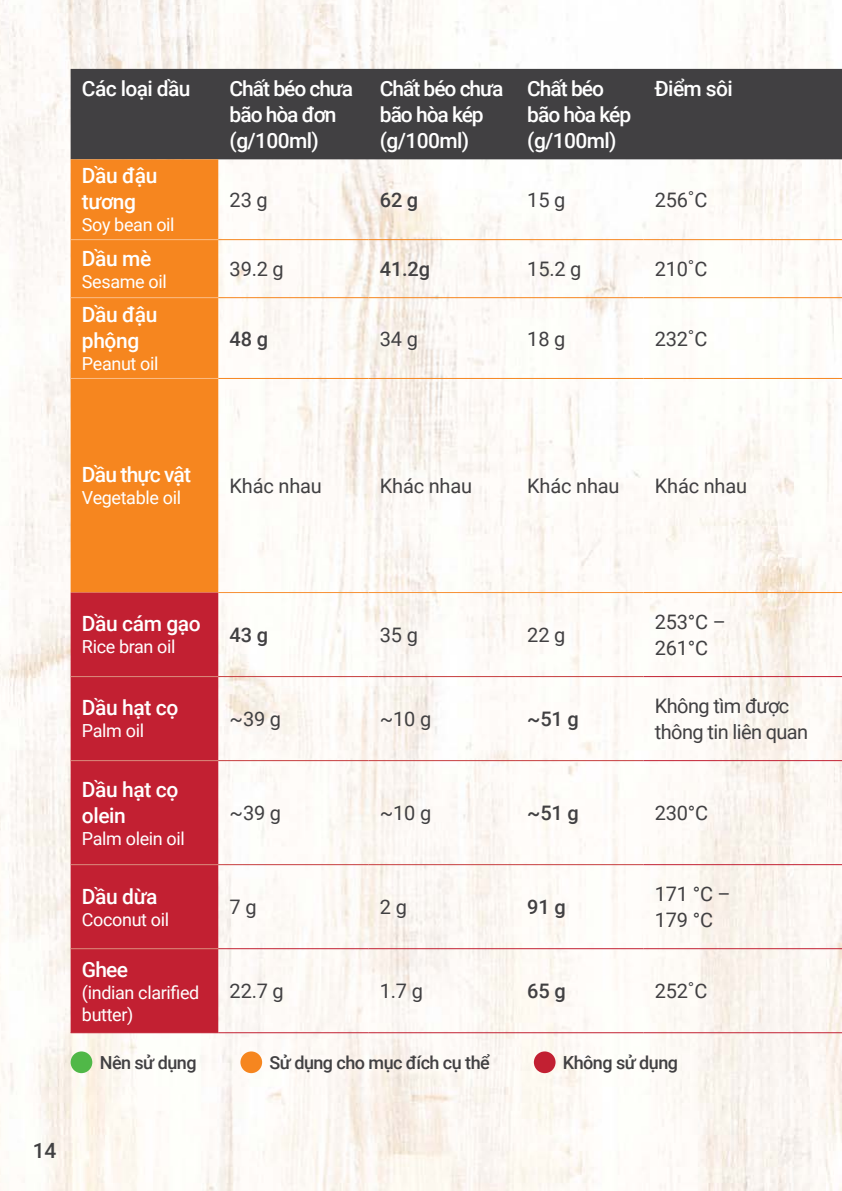
<style>
.page{position:relative;width:842px;height:1191px;background:#fff}
.page>*{position:absolute;margin:0;border:0;box-sizing:border-box;transform-origin:0 0}
.t1{font:500 21px/26px "Roboto";letter-spacing:-.03em;color:#fff}
.t2{font:500 21px/26px "Roboto";letter-spacing:-.05em;color:#fff}
.t3{font:500 21px "Roboto";color:#414042}
.t4{font:20px/26px "Roboto";letter-spacing:-.01em;color:#414042}
.t5{font:500 20px "Roboto";letter-spacing:-.01em;color:#414042}
.t6{font:20px/26px "Roboto";letter-spacing:-.03em;color:#414042}
.t7{font:18px/22px "Roboto";letter-spacing:-.02em;color:#fff}
.t8{font:500 18px "Roboto";letter-spacing:-.03em;color:#414042}
</style>
<div class="page">
<img style="left:0;top:0;width:842px;height:1191px">
<div style="left:71px;top:69px;width:771px;height:90px;background:#414042"></div>
<div style="left:71px;top:159px;width:147px;height:433px;background:#f6861f"></div>
<div style="left:71px;top:592px;width:147px;height:440px;background:#c22032"></div>
<hr style="left:218px;top:239px;width:151px;height:1px;background:#f6861f">
<hr style="left:369px;top:239px;width:147px;height:1px;background:#f6861f">
<hr style="left:516px;top:239px;width:127px;height:1px;background:#f6861f">
<hr style="left:643px;top:239px;width:199px;height:1px;background:#f6861f">
<hr style="left:218px;top:297px;width:151px;height:1px;background:#f6861f">
<hr style="left:369px;top:297px;width:147px;height:1px;background:#f6861f">
<hr style="left:516px;top:297px;width:127px;height:1px;background:#f6861f">
<hr style="left:643px;top:297px;width:199px;height:1px;background:#f6861f">
<hr style="left:218px;top:378px;width:151px;height:1px;background:#f6861f">
<hr style="left:369px;top:378px;width:147px;height:1px;background:#f6861f">
<hr style="left:516px;top:378px;width:127px;height:1px;background:#f6861f">
<hr style="left:643px;top:378px;width:199px;height:1px;background:#f6861f">
<hr style="left:71px;top:239px;width:147px;height:1px;background:#fcbe87">
<hr style="left:218px;top:592px;width:151px;height:1px;background:#f79033">
<hr style="left:369px;top:592px;width:147px;height:1px;background:#f79033">
<hr style="left:516px;top:592px;width:127px;height:1px;background:#f79033">
<hr style="left:643px;top:592px;width:199px;height:1px;background:#f6861f">
<hr style="left:71px;top:760px;width:147px;height:1px;background:#db8d7e">
<hr style="left:71px;top:864px;width:147px;height:1px;background:#db8d7e">
<hr style="left:71px;top:948px;width:147px;height:1px;background:#db8d7e">
<hr style="left:218px;top:760px;width:151px;height:1px;background:#c63d3e">
<hr style="left:369px;top:760px;width:147px;height:1px;background:#c63d3e">
<hr style="left:516px;top:760px;width:127px;height:1px;background:#c63d3e">
<hr style="left:218px;top:864px;width:151px;height:1px;background:#c63d3e">
<hr style="left:369px;top:864px;width:147px;height:1px;background:#c63d3e">
<hr style="left:516px;top:864px;width:127px;height:1px;background:#c63d3e">
<hr style="left:643px;top:760px;width:199px;height:1px;background:#c22032">
<hr style="left:643px;top:864px;width:199px;height:1px;background:#c22032">
<hr style="left:218px;top:948px;width:151px;height:1px;background:#c22032">
<hr style="left:369px;top:948px;width:147px;height:1px;background:#c22032">
<hr style="left:516px;top:948px;width:127px;height:1px;background:#c22032">
<hr style="left:643px;top:948px;width:199px;height:1px;background:#c22032">
<hr style="left:218px;top:1032px;width:151px;height:1px;background:#c22032">
<hr style="left:369px;top:1032px;width:147px;height:1px;background:#c22032">
<hr style="left:516px;top:1032px;width:127px;height:1px;background:#c22032">
<hr style="left:643px;top:1032px;width:199px;height:1px;background:#c22032">
<hr style="left:71px;top:676px;width:147px;height:1px;background:#db8d7e">
<hr style="left:218px;top:676px;width:151px;height:1px;background:#c63d3e">
<hr style="left:369px;top:676px;width:147px;height:1px;background:#c63d3e">
<hr style="left:516px;top:676px;width:127px;height:1px;background:#c63d3e">
<hr style="left:643px;top:676px;width:199px;height:1px;background:#c22032">
<hr style="left:71px;top:1032px;width:147px;height:1px;background:#c22032">
<hr style="left:71px;top:378px;width:147px;height:1px;background:#fcbe87">
<hr style="left:71px;top:297px;width:147px;height:1px;background:#fcbe87">
<div style="left:71px;top:1051px;width:21px;height:22px;background:#50b848;border-radius:50%"></div>
<div style="left:240px;top:1051px;width:22px;height:22px;background:#f6861f;border-radius:50%"></div>
<div style="left:534px;top:1051px;width:21px;height:22px;background:#c22032;border-radius:50%"></div>
<p class="t1" style="left:82px;top:75px;width:110px">Các loại dầu</p>
<p class="t2" style="left:230px;top:75px;width:125px">Chất béo chưa bão hòa đơn (g/100ml)</p>
<p class="t2" style="left:380px;top:75px;width:125px">Chất béo chưa bão hòa kép (g/100ml)</p>
<p class="t2" style="left:527px;top:75px;width:105px">Chất béo bão hòa kép (g/100ml)</p>
<p class="t1" style="left:655px;top:75px;width:79px">Điểm sôi</p>
<p class="t1" style="left:82px;top:162px;width:77px">Dầu đậu tương</p>
<p class="t7" style="left:82px;top:213px;width:94px">Soy bean oil</p>
<p class="t4" style="left:230px;top:186px;width:40px">23 g</p>
<p class="t5" style="left:380px;top:186px;width:40px">62 g</p>
<p class="t4" style="left:527px;top:186px;width:40px">15 g</p>
<p class="t4" style="left:655px;top:186px;width:54px">256˚C</p>
<p class="t1" style="left:82px;top:244px;width:71px">Dầu mè</p>
<p class="t7" style="left:82px;top:269px;width:86px">Sesame oil</p>
<p class="t1" style="left:82px;top:301px;width:77px">Dầu đậu phộng</p>
<p class="t7" style="left:82px;top:352px;width:78px">Peanut oil</p>
<p class="t1" style="left:82px;top:461px;width:111px">Dầu thực vật</p>
<p class="t7" style="left:82px;top:486px;width:101px">Vegetable oil</p>
<p class="t4" style="left:230px;top:255px;width:56px">39.2 g</p>
<p class="t5" style="left:380px;top:255px;width:52px">41.2g</p>
<p class="t4" style="left:527px;top:255px;width:56px">15.2 g</p>
<p class="t4" style="left:655px;top:255px;width:54px">210˚C</p>
<p class="t5" style="left:230px;top:324px;width:40px">48 g</p>
<p class="t4" style="left:380px;top:325px;width:40px">34 g</p>
<p class="t4" style="left:527px;top:325px;width:40px">18 g</p>
<p class="t4" style="left:655px;top:325px;width:54px">232˚C</p>
<p class="t4" style="left:230px;top:472px;width:94px">Khác nhau</p>
<p class="t4" style="left:380px;top:472px;width:94px">Khác nhau</p>
<p class="t4" style="left:527px;top:472px;width:94px">Khác nhau</p>
<p class="t4" style="left:655px;top:472px;width:94px">Khác nhau</p>
<p class="t1" style="left:82px;top:610px;width:120px">Dầu cám gạo</p>
<p class="t7" style="left:82px;top:635px;width:95px">Rice bran oil</p>
<p class="t5" style="left:230px;top:621px;width:40px">43 g</p>
<p class="t4" style="left:380px;top:621px;width:40px">35 g</p>
<p class="t4" style="left:527px;top:621px;width:40px">22 g</p>
<p class="t4" style="left:655px;top:608px;width:73px">253°C –<br>261°C</p>
<p class="t1" style="left:82px;top:694px;width:98px">Dầu hạt cọ</p>
<p class="t7" style="left:82px;top:719px;width:64px">Palm oil</p>
<p class="t4" style="left:230px;top:705px;width:53px">~39 g</p>
<p class="t4" style="left:380px;top:705px;width:53px">~10 g</p>
<p class="t5" style="left:527px;top:705px;width:53px">~51 g</p>
<p class="t6" style="left:655px;top:692px;width:155px">Không tìm được thông tin liên quan</p>
<p class="t1" style="left:82px;top:775px;width:98px">Dầu hạt cọ olein</p>
<p class="t7" style="left:82px;top:826px;width:104px">Palm olein oil</p>
<p class="t4" style="left:230px;top:799px;width:53px">~39 g</p>
<p class="t4" style="left:380px;top:799px;width:53px">~10 g</p>
<p class="t5" style="left:527px;top:799px;width:53px">~51 g</p>
<p class="t4" style="left:655px;top:799px;width:55px">230°C</p>
<p class="t1" style="left:82px;top:882px;width:77px">Dầu dừa</p>
<p class="t7" style="left:82px;top:907px;width:89px">Coconut oil</p>
<p class="t4" style="left:230px;top:893px;width:29px">7 g</p>
<p class="t4" style="left:380px;top:893px;width:29px">2 g</p>
<p class="t5" style="left:527px;top:893px;width:40px">91 g</p>
<p class="t4" style="left:655px;top:880px;width:77px">171 °C –<br>179 °C</p>
<p class="t1" style="left:82px;top:955px;width:47px">Ghee</p>
<p class="t7" style="left:82px;top:980px;width:119px">(indian clarified butter)</p>
<p class="t4" style="left:230px;top:977px;width:56px">22.7 g</p>
<p class="t4" style="left:380px;top:977px;width:45px">1.7 g</p>
<p class="t5" style="left:527px;top:977px;width:40px">65 g</p>
<p class="t4" style="left:655px;top:977px;width:54px">252˚C</p>
<p class="t8" style="left:100px;top:1050px;width:98px">Nên sử dụng</p>
<p class="t8" style="left:270px;top:1050px;width:222px">Sử dụng cho mục đích cụ thể</p>
<p class="t8" style="left:563px;top:1050px;width:117px">Không sử dụng</p>
<p class="t3" style="left:33px;top:1135px;width:25px">14</p>
</div>
